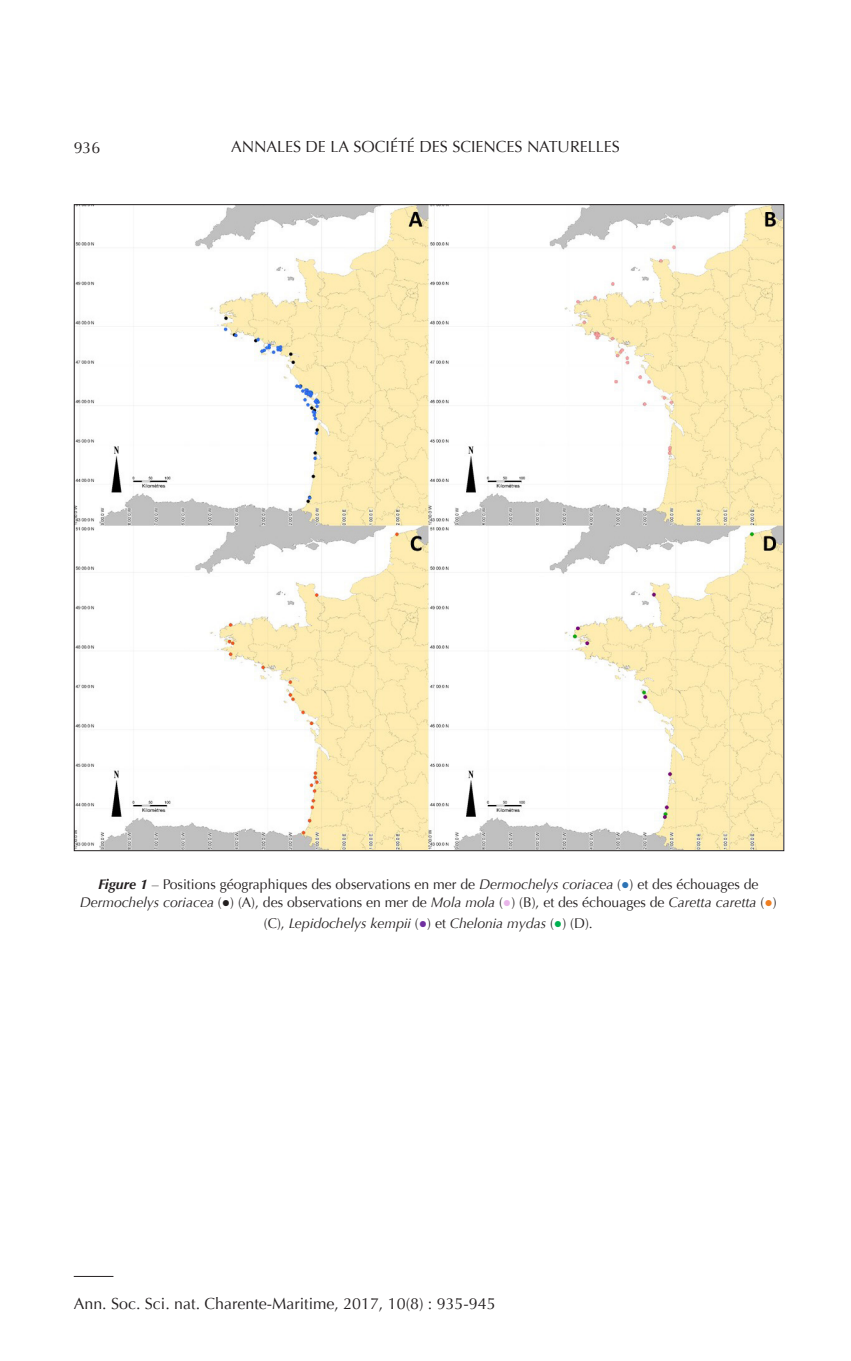
<style>
.page{position:relative;width:851px;height:1361px;background:#fff}
.page>*{position:absolute;margin:0;border:0;box-sizing:border-box;transform-origin:0 0}
.t1{font:16px "Optima";color:#231f20}
.t2{font:14px/18px "Optima";color:#231f20;text-align:center}
.t3{font:italic 14px "Optima";color:#231f20}
.s1{font-weight:700;font-style:italic}
.s2{font-style:italic}
.s3{font-family:"Helvetica";color:#2e74b5}
.s4{font-family:"Helvetica"}
.s5{font-family:"Helvetica";color:#e9b5ea}
.s6{font-family:"Helvetica";color:#ef7e21}
.s7{font-style:normal}
.s8{font-family:"Helvetica";font-style:normal;color:#7030a0}
.s9{font-family:"Helvetica";font-style:normal;color:#00b050}
</style>
<div class="page">
<hr style="left:74px;top:1276px;width:39px;height:1px;background:#231f20">
<img style="left:76px;top:206px;width:706px;height:643px">
<p class="t1" style="left:74px;top:138px;width:28px">936</p>
<p class="t1" style="left:231px;top:138px;width:390px">ANNALES DE LA SOCIÉTÉ DES SCIENCES NATURELLES</p>
<p class="t2" style="left:80px;top:875px;width:698px"><span class="s1">Figure 1</span> – Positions géographiques des observations en mer de <span class="s2">Dermochelys coriacea</span> (<span class="s3">●</span>) et des échouages de<br><span class="s2">Dermochelys coriacea</span> (<span class="s4">●</span>) (A), des observations en mer de <span class="s2">Mola mola</span> (<span class="s5">●</span>) (B), et des échouages de <span class="s2">Caretta caretta</span> (<span class="s6">●</span>)</p>
<p class="t3" style="left:264px;top:915px;width:328px"><span class="s7">(C),</span> Lepidochelys kempii <span class="s7">(</span><span class="s8">●</span><span class="s7">) et</span> Chelonia mydas <span class="s7">(</span><span class="s9">●</span><span class="s7">) (D).</span></p>
<p class="t1" style="left:74px;top:1294px;width:423px">Ann. Soc. Sci. nat. Charente-Maritime, 2017, 10(8) : 935-945</p>
</div>
